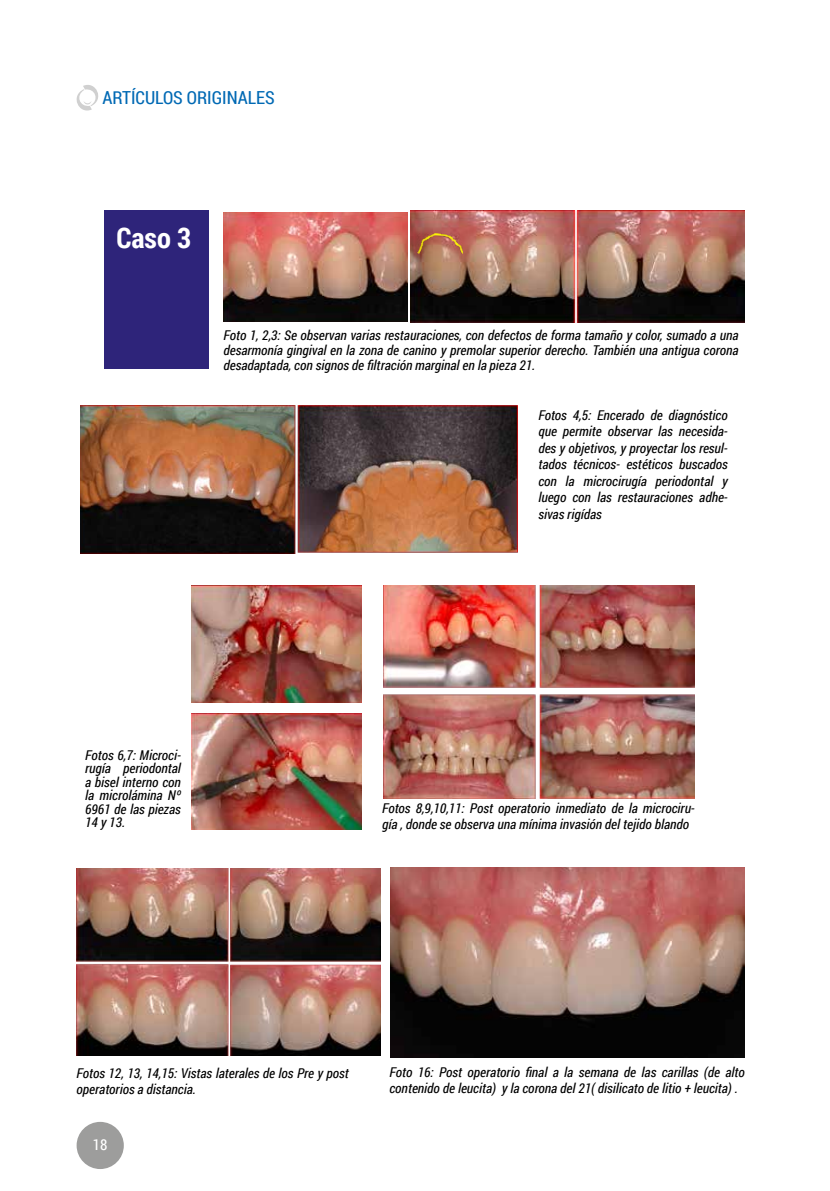
<style>
.page{position:relative;width:830px;height:1191px;background:#fff}
.page>*{position:absolute;margin:0;border:0;box-sizing:border-box;transform-origin:0 0}
.t1{font:700 28.5px "Roboto Condensed";color:#fff}
.t2{font:18px "Roboto Condensed";color:#0069b4}
.t3{font:15px "Roboto Condensed";color:#fff}
.t4{font:italic 13.5px/16.5px "Roboto Condensed";color:#000}
</style>
<div class="page">
<div style="left:77px;top:1121px;width:47px;height:48px;background:#9d9d9c;border-radius:50%"></div>
<svg style="left:76px;top:85px;width:23px;height:26px"></svg>
<img style="left:390px;top:867px;width:354px;height:190px">
<img style="left:77px;top:868px;width:304px;height:188px">
<img style="left:410px;top:210px;width:334px;height:112px">
<img style="left:223px;top:213px;width:184px;height:108px">
<img style="left:417px;top:234px;width:45px;height:20px">
<img style="left:81px;top:405px;width:436px;height:148px">
<img style="left:383px;top:586px;width:311px;height:212px">
<img style="left:191px;top:586px;width:170px;height:116px">
<div style="left:104px;top:210px;width:105px;height:159px;background:#2e247a"></div>
<img style="left:191px;top:714px;width:170px;height:115px">
<h2 class="t2" style="left:102px;top:85px;width:174px">ARTÍCULOS ORIGINALES</h2>
<h1 class="t1" style="left:116px;top:218px;width:76px">Caso 3</h1>
<p class="t4" style="left:223px;top:327px;width:516px;line-height:15px;text-align:justify">Foto 1, 2,3: Se observan varias restauraciones, con defectos de forma tamaño y color, sumado a una desarmonía gingival en la zona de canino y premolar superior derecho. También una antigua corona desadaptada, con signos de filtración marginal en la pieza 21.</p>
<p class="t4" style="left:538px;top:406px;width:191px;text-align:justify">Fotos 4,5: Encerado de diagnóstico que permite observar las necesida&shy;des y objetivos, y proyectar los resul&shy;tados técnicos- estéticos buscados con la microcirugía periodontal y luego con las restauraciones adhe&shy;sivas rigídas</p>
<p class="t4" style="left:85px;top:748px;width:97px;line-height:13.5px;text-align:justify">Fotos 6,7: Microci&shy;rugía periodontal a bisel interno con la microlámina Nº 6961 de las piezas 14 y 13.</p>
<p class="t4" style="left:382px;top:799px;width:314px">Fotos 8,9,10,11: Post operatorio inmediato de la microciru&shy;gía , donde se observa una mínima invasión del tejido blando</p>
<p class="t4" style="left:77px;top:1064px;width:274px">Fotos 12, 13, 14,15: Vistas laterales de los Pre y post operatorios a distancia.</p>
<p class="t3" style="left:93px;top:1134px;width:16px">18</p>
<p class="t4" style="left:389px;top:1063px;width:357px">Foto 16: Post operatorio final a la semana de las carillas (de alto contenido de leucita) y la corona del 21( disilicato de litio + leucita) .</p>
</div>
